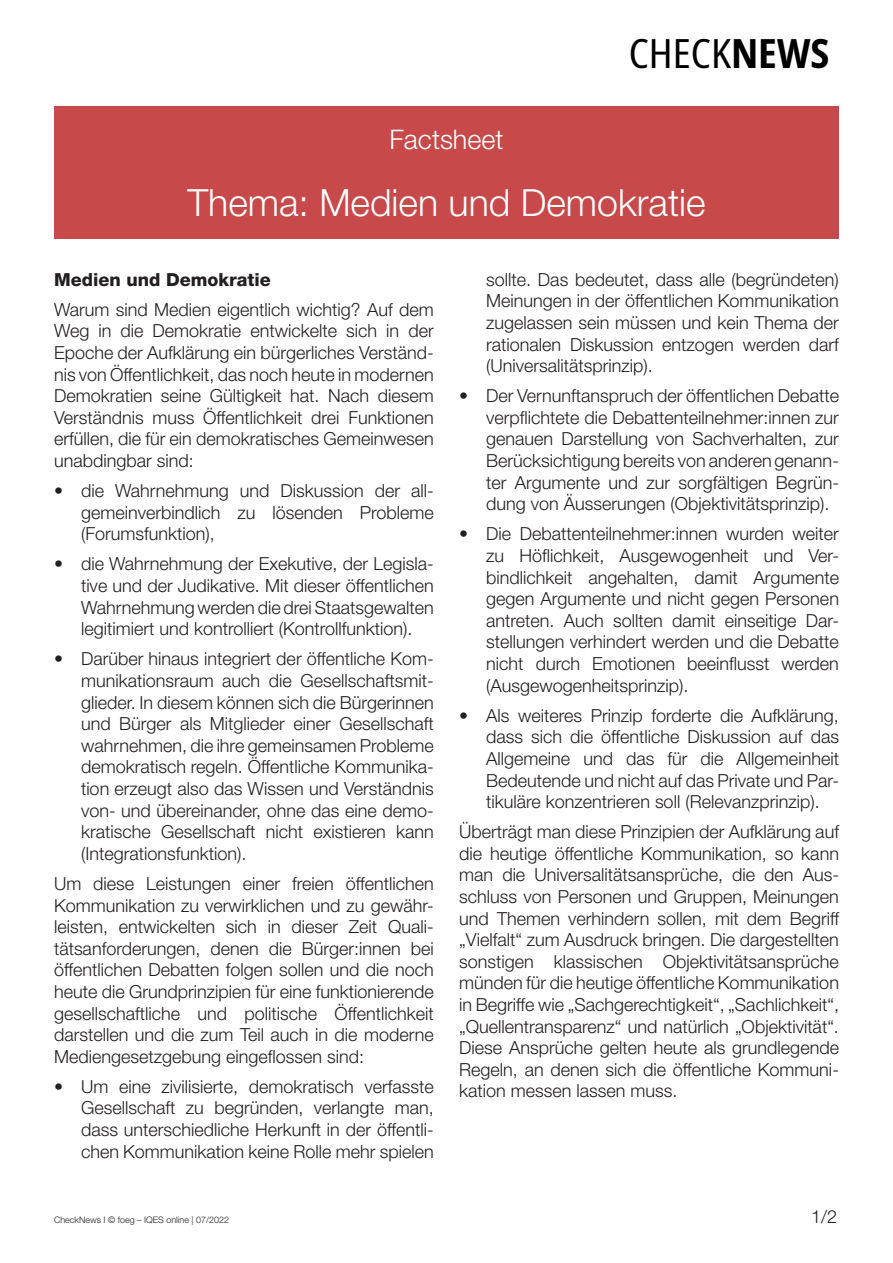
<style>
.page{position:relative;width:893px;height:1263px;background:#fff}
.page>*{position:absolute;margin:0;border:0;box-sizing:border-box;transform-origin:0 0}
.t1{font:condensed 40.2px "Noto Sans";color:#000}
.Titel_H1{font:300 37.5px "Helvetica Neue LT Pro";color:#fff}
.Titel_H2{font:300 27px "Helvetica Neue LT Pro";color:#fff}
.Lauftext{font:300 18px/21.6px "Helvetica Neue LT Pro";color:#231f20;text-align:justify}
.Lauftext-2{font:800 18px "Helvetica Neue LT Pro";color:#231f20}
.t2{font:300 9px "Helvetica Neue LT Pro";color:#231f20}
.s1{font-weight:700}
</style>
<div class="page">
<div style="left:54px;top:106px;width:785px;height:133px;background:#c7494a"></div>
<p class="Titel_H2" style="left:389px;top:123px;width:116px">Factsheet</p>
<h1 class="t1" style="left:629px;top:25px;width:202px">CHECK<span class="s1">NEWS</span></h1>
<p class="Titel_H1" style="left:187px;top:180px;width:520px">Thema: Medien und Demokratie</p>
<p class="Lauftext-2" style="left:54px;top:269px;width:218px">Medien und Demokratie</p>
<p class="Lauftext" style="left:54px;top:298px;width:381px">Warum sind Medien eigentlich wichtig? Auf dem Weg in die Demokratie entwickelte sich in der Epoche der Aufklärung ein bürgerliches Verständ&shy;nis von Öffentlichkeit, das noch heute in modernen Demokratien seine Gültigkeit hat. Nach diesem Verständnis muss Öffentlichkeit drei Funktionen erfüllen, die für ein demokratisches Gemeinwesen unabdingbar sind:</p>
<p class="Lauftext" style="left:81px;top:480px;width:354px;text-indent:-27px">• die Wahrnehmung und Diskussion der all&shy;gemeinverbindlich zu lösenden Probleme (Forumsfunktion),</p>
<p class="Lauftext" style="left:81px;top:553px;width:354px;text-indent:-27px">• die Wahrnehmung der Exekutive, der Legisla&shy;tive und der Judikative. Mit dieser öffentlichen Wahrnehmung werden die drei Staatsgewalten legitimiert und kontrolliert (Kontrollfunktion).</p>
<p class="Lauftext" style="left:81px;top:648px;width:354px;text-indent:-27px">• Darüber hinaus integriert der öffentliche Kom&shy;munikationsraum auch die Gesellschaftsmit&shy;glieder. In diesem können sich die Bürgerinnen und Bürger als Mitglieder einer Gesellschaft wahrnehmen, die ihre gemeinsamen Probleme demokratisch regeln. Öffentliche Kommunika&shy;tion erzeugt also das Wissen und Verständnis von- und übereinander, ohne das eine demo&shy;kratische Gesellschaft nicht existieren kann (Integrationsfunktion).</p>
<p class="Lauftext" style="left:54px;top:872px;width:381px">Um diese Leistungen einer freien öffentlichen Kommunikation zu verwirklichen und zu gewähr&shy;leisten, entwickelten sich in dieser Zeit Quali&shy;tätsanforderungen, denen die Bürger:innen bei öffentlichen Debatten folgen sollen und die noch heute die Grundprinzipien für eine funktionierende gesellschaftliche und politische Öffentlichkeit darstellen und die zum Teil auch in die moderne Mediengesetzgebung eingeflossen sind:</p>
<p class="Lauftext" style="left:81px;top:1075px;width:354px;text-indent:-27px">• Um eine zivilisierte, demokratisch verfasste Gesellschaft zu begründen, verlangte man, dass unterschiedliche Herkunft in der öffentli&shy;chen Kommunikation keine Rolle mehr spielen</p>
<p class="Lauftext" style="left:486px;top:268px;width:354px">sollte. Das bedeutet, dass alle (begründeten)<br>Meinungen in der öffentlichen Kommunikation zugelassen sein müssen und kein Thema der rationalen Diskussion entzogen werden darf (Universalitätsprinzip).</p>
<p class="Lauftext" style="left:486px;top:385px;width:354px;text-indent:-27px">• Der Vernunftanspruch der öffentlichen Debatte verpflichtete die Debattenteilnehmer:innen zur genauen Darstellung von Sachverhalten, zur Berücksichtigung bereits von anderen genann&shy;ter Argumente und zur sorgfältigen Begrün&shy;dung von Äusserungen (Objektivitätsprinzip).</p>
<p class="Lauftext" style="left:486px;top:523px;width:354px;text-indent:-27px">• Die Debattenteilnehmer:innen wurden weiter zu Höflichkeit, Ausgewogenheit und Ver&shy;bindlichkeit angehalten, damit Argumente gegen Argumente und nicht gegen Personen antreten. Auch sollten damit einseitige Dar&shy;stellungen verhindert werden und die Debatte nicht durch Emotionen beeinflusst werden (Ausgewogenheitsprinzip).</p>
<p class="Lauftext" style="left:486px;top:704px;width:354px;text-indent:-27px">• Als weiteres Prinzip forderte die Aufklärung, dass sich die öffentliche Diskussion auf das Allgemeine und das für die Allgemeinheit Bedeutende und nicht auf das Private und Par&shy;tikuläre konzentrieren soll (Relevanzprinzip).</p>
<p class="Lauftext" style="left:459px;top:821px;width:381px">Überträgt man diese Prinzipien der Aufklärung auf die heutige öffentliche Kommunikation, so kann man die Universalitätsansprüche, die den Aus&shy;schluss von Personen und Gruppen, Meinungen und Themen verhindern sollen, mit dem Begriff „Vielfalt“ zum Ausdruck bringen. Die dargestellten sonstigen klassischen Objektivitätsansprüche münden für die heutige öffentliche Kommunikation in Begriffe wie „Sachgerechtigkeit“, „Sachlichkeit“, „Quellentransparenz“ und natürlich „Objektivität“.<br>Diese Ansprüche gelten heute als grundlegende Regeln, an denen sich die öffentliche Kommuni&shy;kation messen lassen muss.</p>
<p class="t2" style="left:54px;top:1214px;width:177px">CheckNews I © foeg – IQES online | 07/2022</p>
<p class="Lauftext" style="left:811px;top:1206px;width:28px">1/2</p>
</div>
